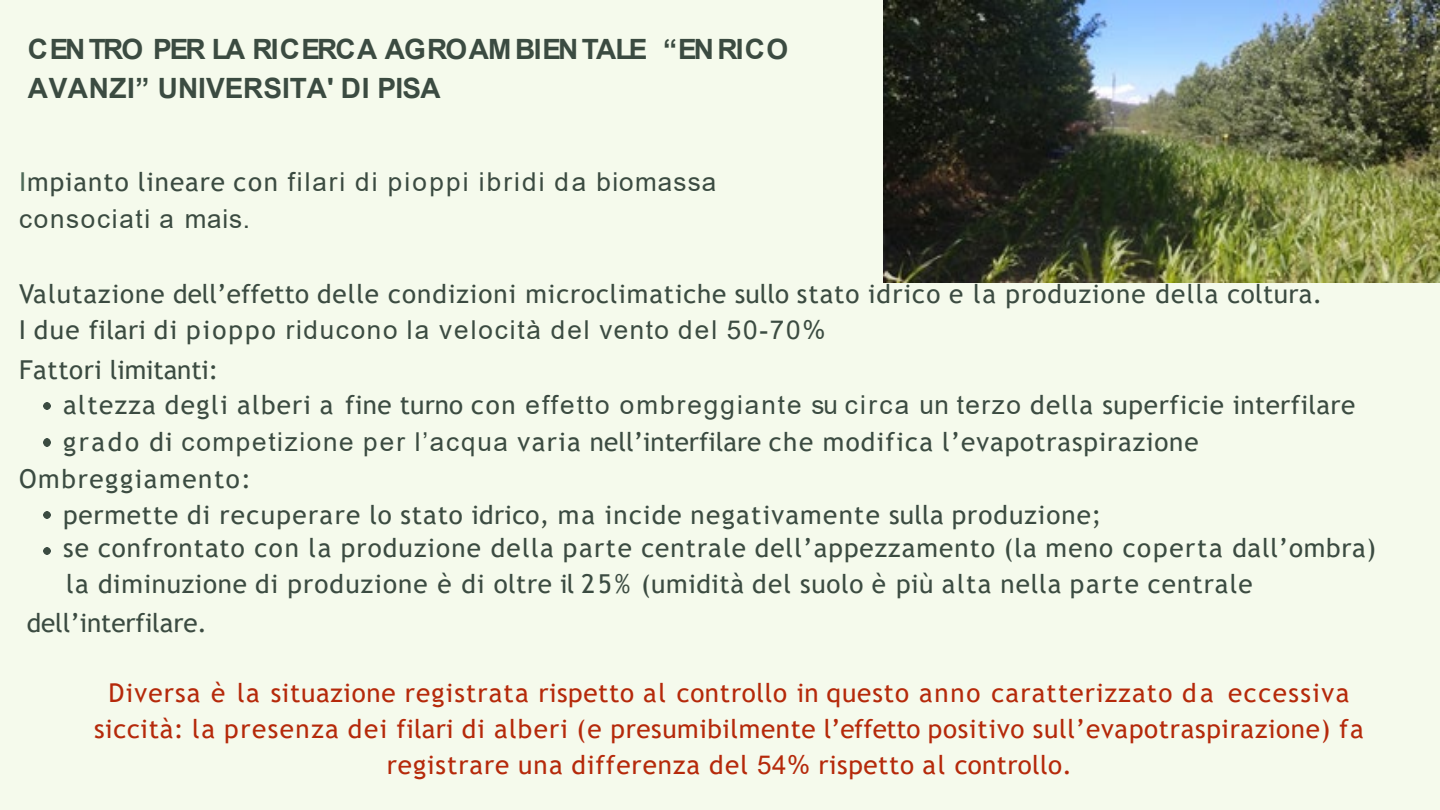
<style>
.page{position:relative;width:1440px;height:810px;background:#f5faec}
.page>*{position:absolute;margin:0;border:0;box-sizing:border-box;transform-origin:0 0}
.t1{font:700 28px/38.9px "Arial";color:#3b4b41}
.t2{font:26px/35.9px "Trebuchet MS";letter-spacing:.04em;color:#3b4b41}
.t3{font:26px/35.9px "Trebuchet MS";letter-spacing:.03em;color:#b5290a;text-align:center}
.t4{font:26px/36.8px "Arial";letter-spacing:.065em;color:#3b4b41}
.t5{font:26px "Trebuchet MS";letter-spacing:-.005em;color:#3b4b41}
.t6{font:26px "Trebuchet MS";letter-spacing:.065em;color:#3b4b41}
.s1{font-family:"Trebuchet MS";color:#4f6a58}
.s2{font-family:"Trebuchet MS"}
.s3{font-family:"Arial"}
</style>
<div class="page">
<img style="left:883px;top:0;width:557px;height:283px">
<svg style="left:43px;top:402px;width:8px;height:7px"></svg>
<svg style="left:43px;top:439px;width:8px;height:7px"></svg>
<svg style="left:43px;top:511px;width:8px;height:8px"></svg>
<svg style="left:43px;top:547px;width:8px;height:8px"></svg>
<h2 class="t1" style="left:28px;top:30px;width:762px">CENTRO PER LA RICERCA AGROAMBIENTALE “ENRICO<br>AVANZI” UNIVERSITA' DI PISA</h2>
<p class="t4" style="left:19px;top:163px;width:699px"><span class="s1">I</span><span class="s2">mpianto lineare con</span> filari di pioppi ibridi da biomassa consociati a mais.</p>
<p class="t2" style="left:19px;top:275px;width:1305px">Valutazione dell’effetto delle condizioni microclimatiche sullo stato idrico e la produzione della coltura.<br>I due filari di pioppo <span class="s3">riducono la velocità del vento del 50-70%</span></p>
<p class="t5" style="left:19px;top:353px;width:201px">Fattori limitanti:</p>
<p class="t2" style="left:63px;top:386px;width:1294px;line-height:37px">altezza degli alberi a fine turno con <span class="s3">effetto ombreggiante su circa un terzo</span> della superficie interfilare grado di <span class="s3">competizione per l’acqua</span> varia nell’interfilare che modifica l’evapotraspirazione</p>
<p class="t6" style="left:19px;top:462px;width:234px">Ombreggiamento:</p>
<p class="t2" style="left:63px;top:497px;width:1040px">permette di recuperare lo stato idrico, ma incide negativamente sulla produzione;</p>
<p class="t2" style="left:63px;top:530px;width:1314px">se confrontato con la produzione della parte centrale dell’appezzamento (la meno coperta dall’ombra) la diminuzione di produzione è di oltre il 25% (umidità del suolo è più alta nella parte centrale</p>
<p class="t5" style="left:27px;top:607px;width:182px">dell’interfilare.</p>
<p class="t3" style="left:94px;top:675px;width:1271px">Diversa è la situazione registrata rispetto al controllo in questo anno caratterizzato da eccessiva siccità: la presenza dei filari di alberi (e presumibilmente l’effetto positivo sull’evapotraspirazione) fa registrare una differenza del <span class="s3">54%</span> rispetto al controllo.</p>
</div>
